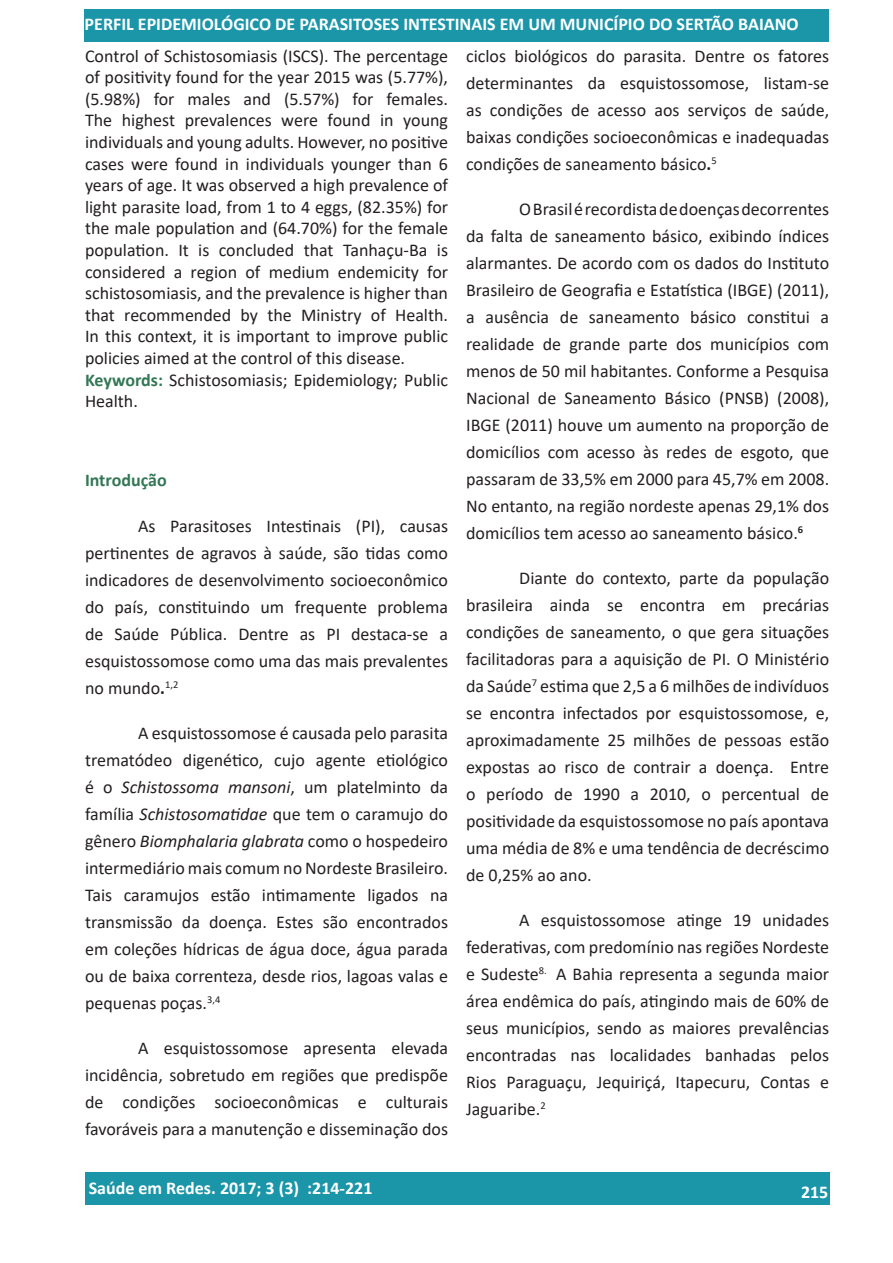
<style>
.page{position:relative;width:893px;height:1263px;background:#fff}
.page>*{position:absolute;margin:0;border:0;box-sizing:border-box;transform-origin:0 0}
.t1{font:18px/27px "Calibri";color:#231f20;text-align:justify}
.t2{font:700 18px "Calibri";color:#fff}
.t3{font:700 18px "Calibri";color:#375}
.s1{font-weight:700;color:#375}
.s2{font-weight:700}
.s3{font-style:italic}
</style>
<div class="page">
<div style="left:85px;top:1172px;width:744px;height:33px;background:#1b95a8"></div>
<div style="left:85px;top:9px;width:744px;height:33px;background:#1b95a8"></div>
<p class="t2" style="left:85px;top:11px;width:716px">PERFIL EPIDEMIOLÓGICO DE PARASITOSES INTESTINAIS EM UM MUNICÍPIO DO SERTÃO BAIANO</p>
<p class="t1" style="left:85px;top:44px;width:365px;line-height:21.6px;text-align:left">Control of Schistosomiasis (ISCS). The percentage of positivity found for the year 2015 was (5.77%), (5.98%) for males and (5.57%) for females.<br>The highest prevalences were found in young individuals and young adults. However, no positive cases were found in individuals younger than 6 years of age. It was observed a high prevalence of light parasite load, from 1 to 4 eggs, (82.35%) for the male population and (64.70%) for the female population. It is concluded that Tanhaçu-Ba is considered a region of medium endemicity for schistosomiasis, and the prevalence is higher than that recommended by the Ministry of Health.<br>In this context, it is important to improve public policies aimed at the control of this disease.<br><span class="s1">Keywords:</span> Schistosomiasis; Epidemiology; Public Health.</p>
<p class="t3" style="left:85px;top:468px;width:83px">Introdução</p>
<p class="t1" style="left:85px;top:512px;width:365px;text-indent:53px">As Parasitoses Intestinais (PI), causas pertinentes de agravos à saúde, são tidas como indicadores de desenvolvimento socioeconômico do país, constituindo um frequente problema de Saúde Pública. Dentre as PI destaca-se a esquistossomose como uma das mais prevalentes no mundo<span class="s2">.</span><sup>1,2</sup></p>
<p class="t1" style="left:85px;top:719px;width:365px;text-indent:53px">A esquistossomose é causada pelo parasita trematódeo digenético, cujo agente etiológico é o <span class="s3">Schistossoma mansoni</span>, um platelminto da família <span class="s3">Schistosomatidae</span> que tem o caramujo do gênero <span class="s3">Biomphalaria glabrata</span> como o hospedeiro intermediário mais comum no Nordeste Brasileiro.<br>Tais caramujos estão intimamente ligados na transmissão da doença. Estes são encontrados em coleções hídricas de água doce, água parada ou de baixa correnteza, desde rios, lagoas valas e pequenas poças.<sup>3,4</sup></p>
<p class="t1" style="left:85px;top:1034px;width:365px;text-indent:53px">A esquistossomose apresenta elevada incidência, sobretudo em regiões que predispõe de condições socioeconômicas e culturais favoráveis para a manutenção e disseminação dos</p>
<p class="t1" style="left:466px;top:42px;width:365px">ciclos biológicos do parasita. Dentre os fatores determinantes da esquistossomose, listam-se as condições de acesso aos serviços de saúde, baixas condições socioeconômicas e inadequadas condições de saneamento básico<span class="s2">.</span><sup>5</sup></p>
<p class="t1" style="left:466px;top:195px;width:365px;text-indent:53px">O Brasil é recordista de doenças decorrentes da falta de saneamento básico, exibindo índices alarmantes. De acordo com os dados do Instituto Brasileiro de Geografia e Estatística (IBGE) (2011), a ausência de saneamento básico constitui a realidade de grande parte dos municípios com menos de 50 mil habitantes. Conforme a Pesquisa Nacional de Saneamento Básico (PNSB) (2008), IBGE (2011) houve um aumento na proporção de domicílios com acesso às redes de esgoto, que passaram de 33,5% em 2000 para 45,7% em 2008.<br>No entanto, na região nordeste apenas 29,1% dos domicílios tem acesso ao saneamento básico.<sup>6</sup></p>
<p class="t1" style="left:466px;top:564px;width:365px;text-indent:53px">Diante do contexto, parte da população brasileira ainda se encontra em precárias condições de saneamento, o que gera situações facilitadoras para a aquisição de PI. O Ministério da Saúde<sup>7</sup> estima que 2,5 a 6 milhões de indivíduos se encontra infectados por esquistossomose, e, aproximadamente 25 milhões de pessoas estão expostas ao risco de contrair a doença. Entre o período de 1990 a 2010, o percentual de positividade da esquistossomose no país apontava uma média de 8% e uma tendência de decréscimo de 0,25% ao ano.</p>
<p class="t1" style="left:466px;top:906px;width:365px;text-indent:53px">A esquistossomose atinge 19 unidades federativas, com predomínio nas regiões Nordeste e Sudeste<sup>8.</sup> A Bahia representa a segunda maior área endêmica do país, atingindo mais de 60% de seus municípios, sendo as maiores prevalências encontradas nas localidades banhadas pelos Rios Paraguaçu, Jequiriçá, Itapecuru, Contas e Jaguaribe.<sup>2</sup></p>
<p class="t2" style="left:89px;top:1175px;width:285px">Saúde em Redes. 2017; 3 (3) :214-221</p>
<p class="t2" style="left:801px;top:1179px;width:29px">215</p>
</div>
